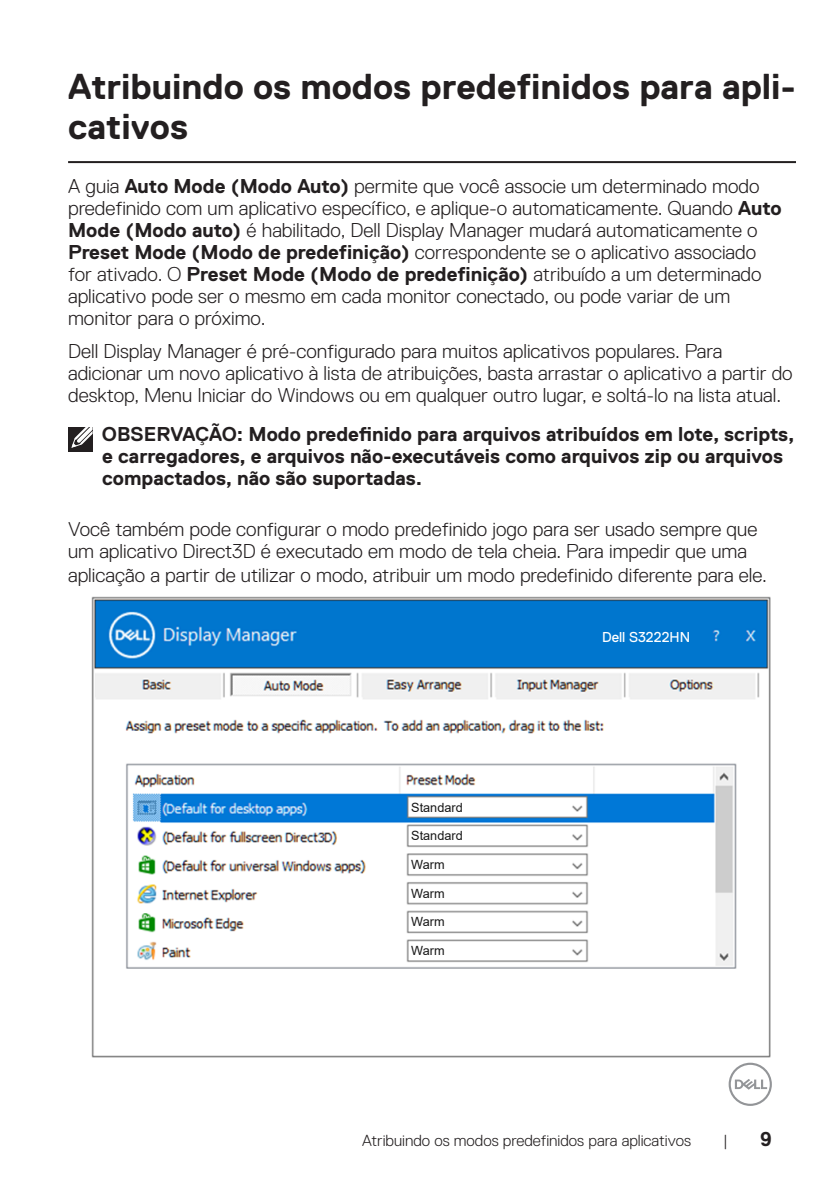
<style>
.page{position:relative;width:840px;height:1191px;background:#fff}
.page>*{position:absolute;margin:0;border:0;box-sizing:border-box;transform-origin:0 0}
.Head_1{font:700 36px/40px "Dell Replica";color:#231f20}
.Paragraph{font:300 20px/22px "Dell Replica";color:#231f20}
.Note{font:700 20px/22px "Dell Replica";color:#231f20}
.t1{font:300 16px "Dell Replica";color:#231f20}
.t2{font:14.4px "Dell Replica";color:#fff}
.t3{font:12.6px "Arial";color:#171717}
.s1{font-weight:700}
</style>
<div class="page">
<svg style="left:728px;top:1062px;width:43px;height:44px"></svg>
<hr style="left:68px;top:161px;width:727px;height:2px;background:#231f20">
<img style="left:91px;top:597px;width:680px;height:461px">
<div style="left:591px;top:626px;width:109px;height:24px;background:#0076ce"></div>
<div style="left:409px;top:828px;width:58px;height:16px;background:#fff"></div>
<div style="left:409px;top:856px;width:44px;height:16px;background:#fff"></div>
<div style="left:409px;top:885px;width:44px;height:16px;background:#fff"></div>
<div style="left:409px;top:914px;width:44px;height:16px;background:#fff"></div>
<div style="left:409px;top:942px;width:44px;height:16px;background:#fff"></div>
<div style="left:409px;top:799px;width:58px;height:16px;background:#fff"></div>
<div style="left:68px;top:427px;width:24px;height:24px;background:#231f20"></div>
<svg style="left:71px;top:427px;width:22px;height:22px"></svg>
<p class="Head_1" style="left:68px;top:66px;width:729px">Atribuindo os modos predefinidos para apli&shy;cativos</p>
<p class="Paragraph" style="left:68px;top:175px;width:714px">A guia <span class="s1">Auto Mode (Modo Auto)</span> permite que você associe um determinado modo predefinido com um aplicativo específico, e aplique-o automaticamente. Quando <span class="s1">Auto Mode (Modo auto)</span> é habilitado, Dell Display Manager mudará automaticamente o <span class="s1">Preset Mode (Modo de predefinição)</span> correspondente se o aplicativo associado for ativado. O <span class="s1">Preset Mode (Modo de predefinição)</span> atribuído a um determinado aplicativo pode ser o mesmo em cada monitor conectado, ou pode variar de um monitor para o próximo.</p>
<p class="Paragraph" style="left:68px;top:340px;width:725px">Dell Display Manager é pré-configurado para muitos aplicativos populares. Para adicionar um novo aplicativo à lista de atribuições, basta arrastar o aplicativo a partir do desktop, Menu Iniciar do Windows ou em qualquer outro lugar, e soltá-lo na lista atual.</p>
<p class="Note" style="left:102px;top:423px;width:693px">OBSERVAÇÃO: Modo predefinido para arquivos atribuídos em lote, scripts, e carregadores, e arquivos não-executáveis como arquivos zip ou arquivos compactados, não são suportadas.</p>
<p class="Paragraph" style="left:68px;top:518px;width:690px">Você também pode configurar o modo predefinido jogo para ser usado sempre que um aplicativo Direct3D é executado em modo de tela cheia. Para impedir que uma</p>
<p class="Paragraph" style="left:68px;top:564px;width:700px">aplicação a partir de utilizar o modo, atribuir um modo predefinido diferente para ele.</p>
<p class="t3" style="left:411px;top:798px;width:53px">Standard</p>
<p class="t3" style="left:411px;top:827px;width:53px">Standard</p>
<p class="t3" style="left:411px;top:856px;width:35px">Warm</p>
<p class="t3" style="left:411px;top:884px;width:35px">Warm</p>
<p class="t3" style="left:411px;top:913px;width:35px">Warm</p>
<p class="t3" style="left:411px;top:942px;width:35px">Warm</p>
<p class="t2" style="left:601px;top:629px;width:90px">Dell S3222HN</p>
<p class="t1" style="left:362px;top:1131px;width:330px">Atribuindo os modos predefinidos para aplicativos</p>
<p class="t1" style="left:722px;top:1131px;width:6px">|</p>
<p class="Note" style="left:759px;top:1127px;width:13px">9</p>
</div>
